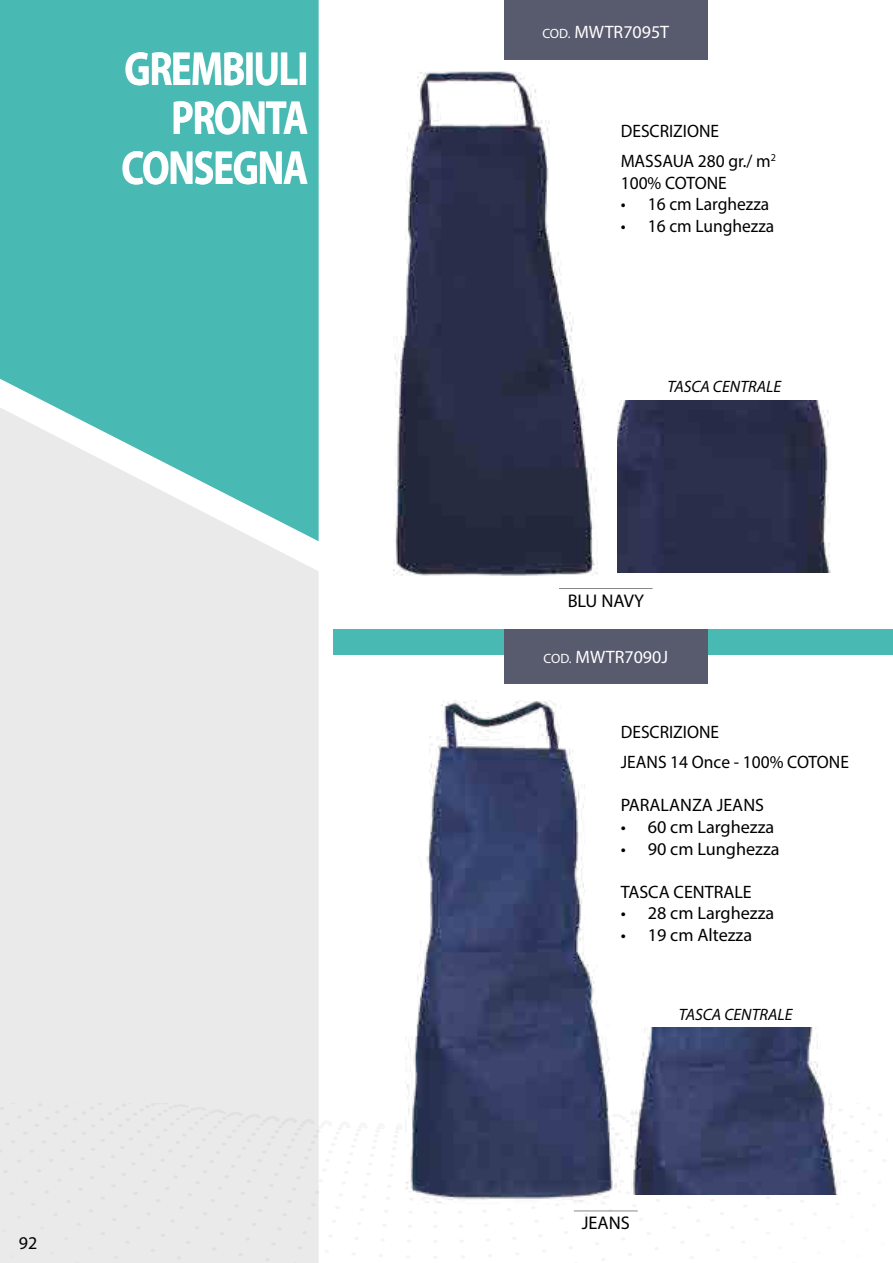
<style>
.page{position:relative;width:893px;height:1263px;background:#fff}
.page>*{position:absolute;margin:0;border:0;box-sizing:border-box;transform-origin:0 0}
.t1{font:700 48px/49.5px "Myriad Pro";letter-spacing:-.03em;color:#fff;text-align:right;scale:.8 1}
.t2{font:18.3px "Myriad Pro";color:#000}
.t3{font:18px/30.2px "Myriad Pro";color:#000}
.t4{font:18px "Myriad Pro";color:#fff}
.t5{font:italic 16.5px "Myriad Pro";color:#000}
.s1{font-size:13.5px}
</style>
<div class="page">
<div style="left:0;top:541px;width:319px;height:562px;background:#eaeaea"></div>
<div style="left:0;top:1103px;width:319px;height:160px;background:#eaeaea"></div>
<img style="left:160px;top:1103px;width:91px;height:14px">
<svg style="left:0;top:0;width:319px;height:541px;background:#61c1bc"></svg>
<div style="left:333px;top:629px;width:560px;height:26px;background:#48b9b3"></div>
<div style="left:504px;top:629px;width:204px;height:54px;background:#585a6e"></div>
<div style="left:504px;top:0;width:204px;height:59px;background:#585a6e"></div>
<img style="left:393px;top:71px;width:238px;height:505px">
<img style="left:618px;top:400px;width:213px;height:172px">
<img style="left:405px;top:700px;width:243px;height:512px">
<img style="left:631px;top:1027px;width:209px;height:167px">
<hr style="left:559px;top:588px;width:94px;height:1px;background:#878787">
<hr style="left:574px;top:1210px;width:64px;height:1px;background:#878787">
<h1 class="t1" style="left:121px;top:42px;width:235px">GREMBIULI<br>PRONTA<br>CONSEGNA</h1>
<p class="t3" style="left:19px;top:1227px;width:20px">92</p>
<p class="t4" style="left:542px;top:21px;width:128px"><span class="s1">COD.</span> MWTR7095T</p>
<p class="t3" style="left:621px;top:115px;width:157px">DESCRIZIONE<br>MASSAUA 280 gr./ m<sup>2</sup></p>
<p class="t3" style="left:621px;top:167px;width:108px">100% COTONE</p>
<p class="t3" style="left:621px;top:189px;width:150px">• 16 cm Larghezza</p>
<p class="t3" style="left:621px;top:210px;width:155px">• 16 cm Lunghezza</p>
<p class="t5" style="left:667px;top:376px;width:115px">TASCA CENTRALE</p>
<p class="t2" style="left:568px;top:589px;width:78px">BLU NAVY</p>
<p class="t4" style="left:544px;top:645px;width:126px"><span class="s1">COD.</span> MWTR7090J</p>
<p class="t3" style="left:621px;top:717px;width:230px">DESCRIZIONE<br>JEANS 14 Once - 100% COTONE</p>
<p class="t3" style="left:621px;top:790px;width:145px">PARALANZA JEANS</p>
<p class="t3" style="left:621px;top:811px;width:155px">• 60 cm Larghezza</p>
<p class="t3" style="left:621px;top:833px;width:160px">• 90 cm Lunghezza</p>
<p class="t3" style="left:621px;top:876px;width:133px">TASCA CENTRALE</p>
<p class="t3" style="left:621px;top:898px;width:155px">• 28 cm Larghezza</p>
<p class="t3" style="left:621px;top:919px;width:133px">• 19 cm Altezza</p>
<p class="t5" style="left:679px;top:1004px;width:115px">TASCA CENTRALE</p>
<p class="t2" style="left:582px;top:1212px;width:50px">JEANS</p>
</div>
